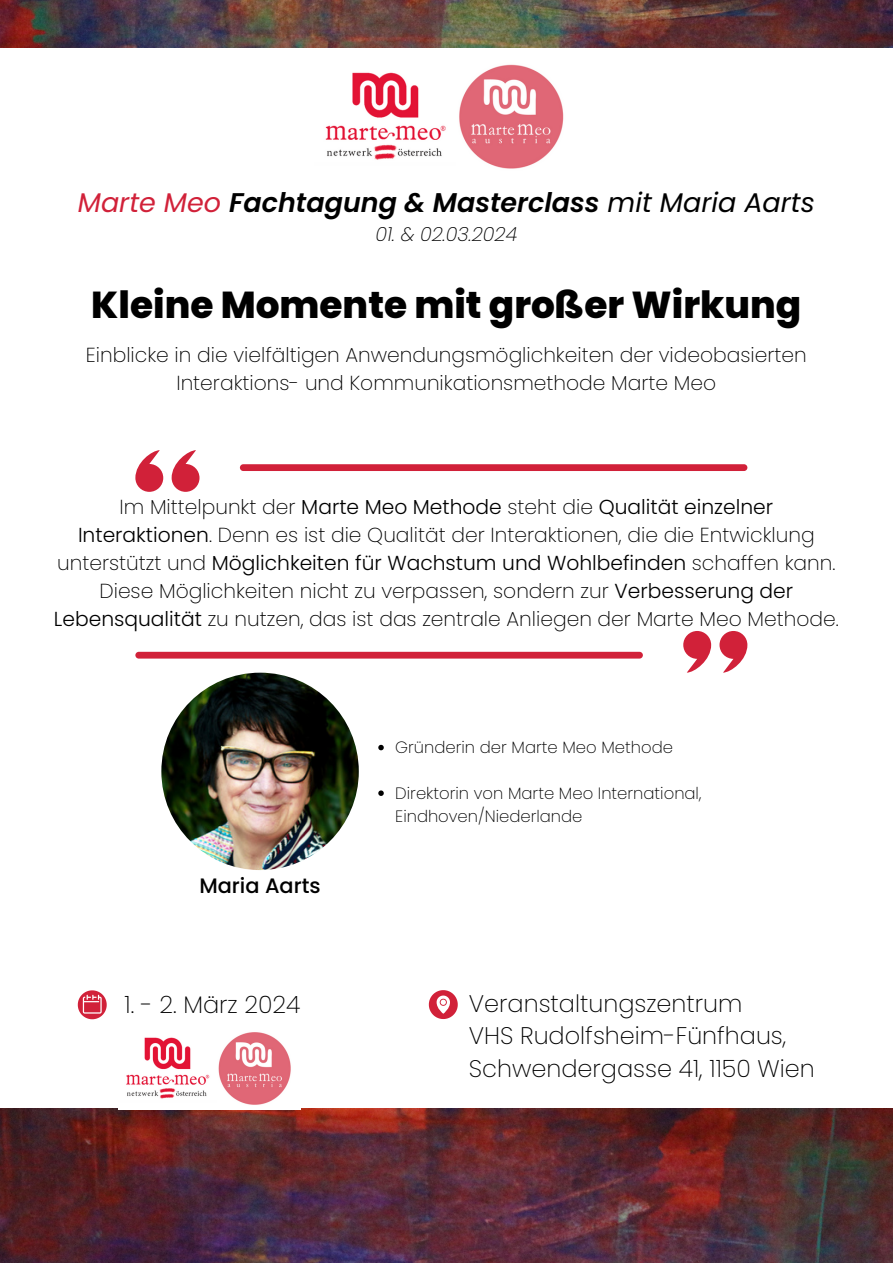
<style>
.page{position:relative;width:893px;height:1264px;background:#fff}
.page>*{position:absolute;margin:0;border:0;box-sizing:border-box;transform-origin:0 0}
.t1{font:800 37.5px "Poppins";color:#000}
.t2{font:italic 600 27px "Poppins";color:#000}
.t3{font:200 24px "Poppins";color:#000}
.t4{font:500 20.85px "Poppins";color:#000}
.t5{font:200 20.25px/28px "Poppins";color:#000;text-align:center}
.t6{font:italic 200 19.5px "Poppins";color:#000}
.t7{font:200 16.35px/22.8px "Poppins";color:#000}
.s1{font-weight:400;color:#d12139}
.s2{font-weight:400}
.s3{font-weight:300}
</style>
<div class="page">
<img style="left:0;top:1108px;width:892px;height:154px">
<img style="left:0;top:0;width:892px;height:48px">
<img style="left:161px;top:672px;width:198px;height:198px;border-radius:50%">
<svg style="left:78px;top:990px;width:29px;height:29px"></svg>
<svg style="left:429px;top:990px;width:28px;height:29px"></svg>
<svg style="left:172px;top:450px;width:27px;height:42px"></svg>
<svg style="left:135px;top:450px;width:28px;height:42px"></svg>
<svg style="left:683px;top:631px;width:28px;height:41px"></svg>
<svg style="left:719px;top:631px;width:28px;height:41px"></svg>
<div style="left:240px;top:464px;width:507px;height:7px;background:#d12139;border-radius:3px"></div>
<div style="left:135px;top:651px;width:507px;height:7px;background:#d12139;border-radius:3px"></div>
<img style="left:325px;top:64px;width:239px;height:105px">
<svg style="left:378px;top:744px;width:6px;height:6px"></svg>
<svg style="left:378px;top:790px;width:6px;height:6px"></svg>
<img style="left:118px;top:1032px;width:182px;height:77px">
<p class="t2" style="left:78px;top:183px;width:738px"><span class="s1">Marte Meo</span> Fachtagung &amp; Masterclass <span class="s2">mit Maria Aarts</span></p>
<p class="t6" style="left:375px;top:220px;width:143px">01. &amp; 02.03.2024</p>
<p class="t1" style="left:91px;top:279px;width:711px">Kleine Momente mit großer Wirkung</p>
<p class="t5" style="left:86px;top:341px;width:722px">Einblicke in die vielfältigen Anwendungsmöglichkeiten der videobasierten<br>Interaktions- und Kommunikationsmethode Marte Meo</p>
<p class="t5" style="left:54px;top:492px;width:786px">Im Mittelpunkt der <span class="s3">Marte Meo Methode</span> steht die <span class="s3">Qualität einzelner Interaktionen</span>. Denn es ist die Qualität der Interaktionen, die die Entwicklung unterstützt und <span class="s3">Möglichkeiten für Wachstum und Wohlbefinden</span> schaffen kann.<br>Diese Möglichkeiten nicht zu verpassen, sondern zur <span class="s3">Verbesserung der Lebensqualität</span> zu nutzen, das ist das zentrale Anliegen der Marte Meo Methode.</p>
<p class="t4" style="left:199px;top:871px;width:123px">Maria Aarts</p>
<p class="t3" style="left:124px;top:987px;width:177px">1. - 2. März 2024</p>
<p class="t7" style="left:395px;top:736px;width:279px">Gründerin der Marte Meo Methode</p>
<p class="t7" style="left:395px;top:781px;width:307px">Direktorin von Marte Meo International,<br>Eindhoven/Niederlande</p>
<p class="t3" style="left:469px;top:986px;width:275px">Veranstaltungszentrum</p>
<p class="t3" style="left:469px;top:1018px;width:319px">VHS Rudolfsheim-Fünfhaus,</p>
<p class="t3" style="left:469px;top:1051px;width:347px">Schwendergasse 41, 1150 Wien</p>
</div>
